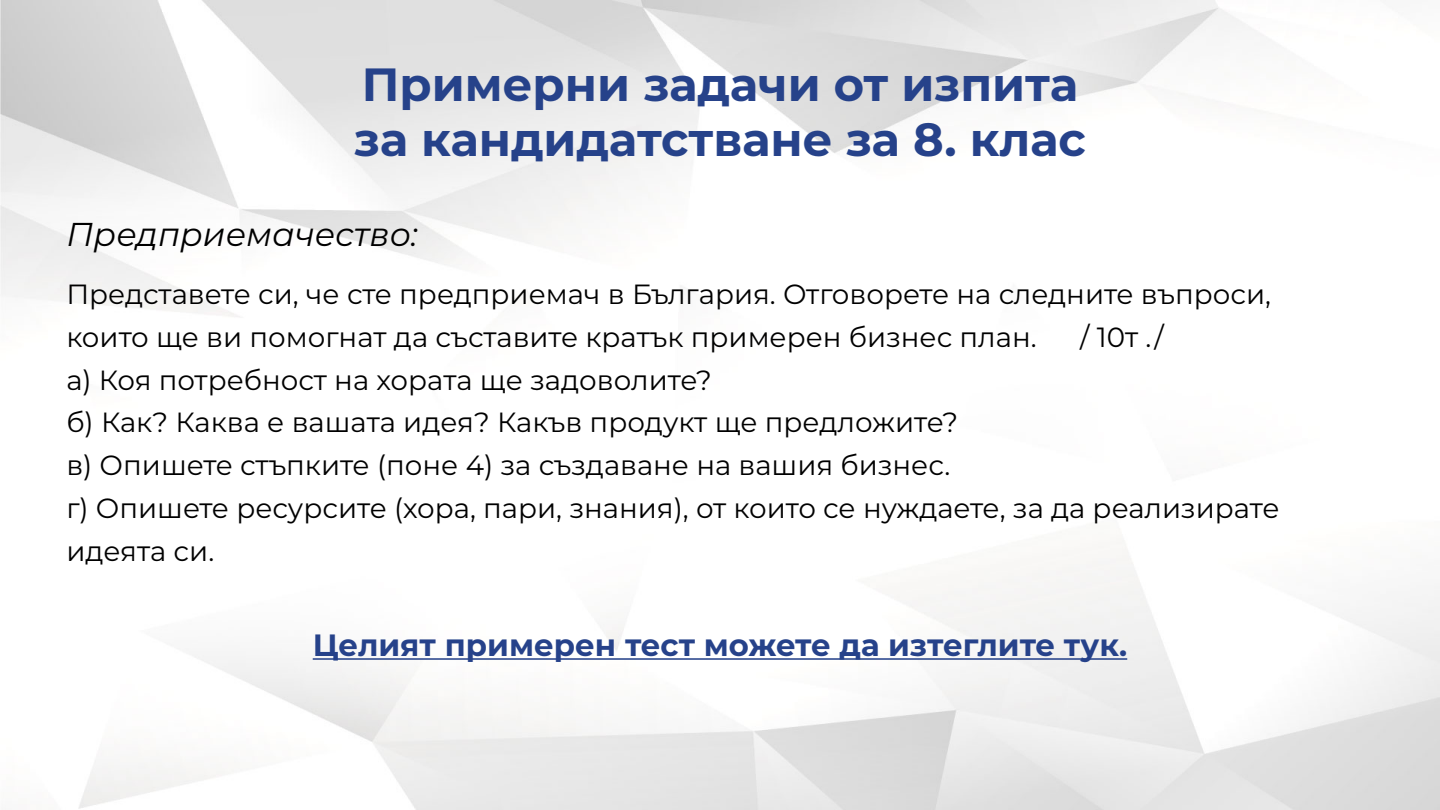
<style>
.page{position:relative;width:1440px;height:810px;background:#fff}
.page>*{position:absolute;margin:0;border:0;box-sizing:border-box;transform-origin:0 0}
.t1{font:700 46.5px/54.8px "Montserrat";color:#26428a}
.t2{font:italic 33px "Montserrat";color:#000}
.t3{font:700 30.75px "Montserrat";color:#26428a}
.t4{font:27.75px/42.8px "Montserrat";color:#000}
</style>
<div class="page">
<hr style="left:313px;top:658px;width:814px;height:2px;background:#26428a">
<h1 class="t1" style="left:354px;top:55px;width:734px">Примерни задачи от изпита за кандидатстване за 8. клас</h1>
<p class="t2" style="left:66px;top:212px;width:353px">Предприемачество:</p>
<p class="t4" style="left:66px;top:272px;width:1206px">Представете си, че сте предприемач в България. Отговорете на следните въпроси, които ще ви помогнат да съставите кратък примерен бизнес план.</p>
<p class="t4" style="left:1080px;top:315px;width:85px">/ 10т ./</p>
<p class="t4" style="left:66px;top:358px;width:1215px">а) Коя потребност на хората ще задоволите?<br>б) Как? Каква е вашата идея? Какъв продукт ще предложите?<br>в) Опишете стъпките (поне 4) за създаване на вашия бизнес.<br>г) Опишете ресурсите (хора, пари, знания), от които се нуждаете, за да реализирате идеята си.</p>
<p class="t3" style="left:313px;top:623px;width:816px">Целият примерен тест можете да изтеглите тук.</p>
</div>
